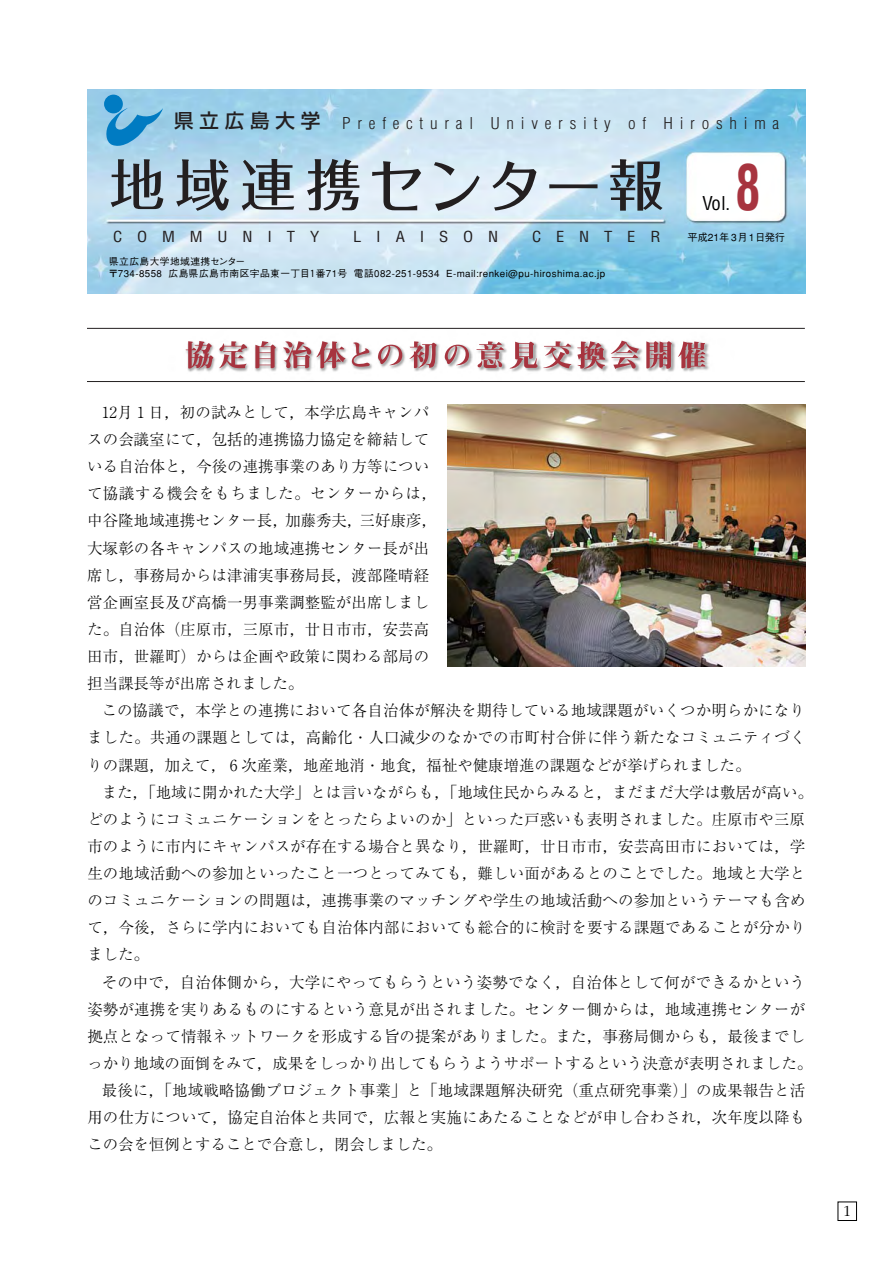
<style>
.page{position:relative;width:893px;height:1262px;background:#fff}
.page>*{position:absolute;margin:0;border:0;box-sizing:border-box;transform-origin:0 0}
.t1{font:700 condensed 61.95px "Helvetica";color:#a7343f;scale:.81 1}
.t2{font:500 19.5px "Shin Go";letter-spacing:.3em;color:#231f20}
.t3{font:condensed 18.6px "Helvetica";color:#000}
.t4{font:300 condensed 15.9px "Helvetica";letter-spacing:.395em;color:#231f20;scale:1.07 1}
.t5{font:300 15.9px "Garamond";color:#000}
.t6{font:300 15.45px/27.2px "Ryumin";letter-spacing:.01em;color:#000}
.t7{font:condensed 14.85px "Helvetica";letter-spacing:.9em;color:#231f20;scale:1.11 1}
.t8{font:500 10.2px "Gothic BBB";color:#000}
.t9{font:500 9.75px/12px "Gothic BBB";letter-spacing:.04em;color:#000}
.s1{font-family:"Ryuumin Hankaku";font-weight:400}
</style>
<div class="page">
<img style="left:87px;top:89px;width:718px;height:204px">
<div style="left:104px;top:95px;width:19px;height:18px;background:#007bc2;border-radius:50%"></div>
<svg style="left:105px;top:108px;width:58px;height:40px;background:#5fadd9"></svg>
<svg style="left:111px;top:159px;width:52px;height:50px;background:#808f9a"></svg>
<svg style="left:176px;top:159px;width:53px;height:52px;background:#82919c"></svg>
<svg style="left:242px;top:159px;width:52px;height:51px;background:#85939d"></svg>
<svg style="left:307px;top:159px;width:52px;height:52px;background:#8a9198"></svg>
<svg style="left:372px;top:161px;width:49px;height:49px;background:#adb5bd"></svg>
<svg style="left:434px;top:162px;width:45px;height:49px;background:#bfcad2"></svg>
<svg style="left:492px;top:161px;width:44px;height:50px;background:#adb6bd"></svg>
<svg style="left:549px;top:184px;width:48px;height:4px"></svg>
<svg style="left:610px;top:159px;width:52px;height:52px;background:#728794"></svg>
<img style="left:187px;top:328px;width:618px;height:54px">
<hr style="left:87px;top:328px;width:717px;height:1px;background:#231f20">
<hr style="left:87px;top:381px;width:717px;height:1px;background:#231f20">
<svg style="left:185px;top:341px;width:28px;height:27px"></svg>
<svg style="left:219px;top:341px;width:28px;height:27px"></svg>
<svg style="left:255px;top:341px;width:21px;height:27px"></svg>
<svg style="left:283px;top:341px;width:62px;height:27px"></svg>
<svg style="left:352px;top:342px;width:18px;height:25px"></svg>
<svg style="left:378px;top:345px;width:24px;height:20px"></svg>
<svg style="left:409px;top:341px;width:27px;height:27px"></svg>
<svg style="left:445px;top:345px;width:24px;height:20px"></svg>
<svg style="left:476px;top:341px;width:27px;height:27px"></svg>
<svg style="left:509px;top:342px;width:28px;height:26px"></svg>
<svg style="left:543px;top:341px;width:28px;height:27px"></svg>
<svg style="left:577px;top:340px;width:62px;height:29px"></svg>
<svg style="left:646px;top:341px;width:25px;height:27px"></svg>
<svg style="left:678px;top:341px;width:27px;height:27px"></svg>
<img style="left:447px;top:404px;width:358px;height:263px">
<p class="t2" style="left:174px;top:114px;width:147px">県立広島大学</p>
<p class="t4" style="left:342px;top:117px;width:410px">Prefectural University of Hiroshima</p>
<p class="t3" style="left:702px;top:196px;width:29px">Vol.</p>
<h1 class="t1" style="left:735px;top:163px;width:32px">8</h1>
<p class="t7" style="left:113px;top:230px;width:187px">COMMUNITY</p>
<p class="t7" style="left:353px;top:230px;width:132px">LIAISON</p>
<p class="t7" style="left:532px;top:230px;width:117px">CENTER</p>
<p class="t9" style="left:108px;top:256px;width:498px">県立広島大学地域連携センター<br>〒734-8558 広島県広島市南区宇品東一丁目１番71号 電話082-251-9534 E-mail:renkei@pu-hiroshima.ac.jp</p>
<p class="t8" style="left:687px;top:233px;width:99px">平成21年 3月1日発行</p>
<p class="t6" style="left:87px;top:401px;width:351px;text-indent:14px"><span class="s1">12</span>月１日，初の試みとして，本学広島キャンパスの会議室にて，包括的連携協力協定を締結している自治体と，今後の連携事業のあり方等について協議する機会をもちました。センターからは，中谷隆地域連携センター長，加藤秀夫，三好康彦，大塚彰の各キャンパスの地域連携センター長が出席し，事務局からは津浦実事務局長，渡部隆晴経営企画室長及び高橋一男事業調整監が出席しました。自治体（庄原市，三原市，廿日市市，安芸高田市，世羅町）からは企画や政策に関わる部局の担当課長等が出席されました。</p>
<p class="t6" style="left:87px;top:699px;width:719px;text-align:justify;text-indent:14px">この協議で，本学との連携において各自治体が解決を期待している地域課題がいくつか明らかになりました。共通の課題としては，高齢化・人口減少のなかでの市町村合併に伴う新たなコミュニティづくりの課題，加えて，６次産業，地産地消・地食，福祉や健康増進の課題などが挙げられました。</p>
<p class="t6" style="left:87px;top:780px;width:727px;text-indent:14px">また，「地域に開かれた大学」とは言いながらも，「地域住民からみると，まだまだ大学は敷居が高い。どのようにコミュニケーションをとったらよいのか」といった戸惑いも表明されました。庄原市や三原市のように市内にキャンパスが存在する場合と異なり，世羅町，廿日市市，安芸高田市においては，学生の地域活動への参加といったこと一つとってみても，難しい面があるとのことでした。地域と大学とのコミュニケーションの問題は，連携事業のマッチングや学生の地域活動への参加というテーマも含めて，今後，さらに学内においても自治体内部においても総合的に検討を要する課題であることが分かりました。</p>
<p class="t6" style="left:102px;top:970px;width:705px">その中で，自治体側から，大学にやってもらうという姿勢でなく，自治体として何ができるかという</p>
<p class="t6" style="left:87px;top:997px;width:719px">姿勢が連携を実りあるものにするという意見が出されました。センター側からは，地域連携センターが</p>
<p class="t6" style="left:87px;top:1024px;width:719px">拠点となって情報ネットワークを形成する旨の提案がありました。また，事務局側からも，最後までし</p>
<p class="t6" style="left:87px;top:1051px;width:726px">っかり地域の面倒をみて，成果をしっかり出してもらうようサポートするという決意が表明されました。</p>
<p class="t6" style="left:102px;top:1078px;width:705px">最後に，「地域戦略協働プロジェクト事業」と「地域課題解決研究（重点研究事業）」の成果報告と活</p>
<p class="t6" style="left:87px;top:1105px;width:719px">用の仕方について，協定自治体と共同で，広報と実施にあたることなどが申し合わされ，次年度以降も</p>
<p class="t6" style="left:87px;top:1132px;width:356px">この会を恒例とすることで合意し，閉会しました。</p>
<p class="t5" style="left:843px;top:1204px;width:9px">1</p>
</div>
